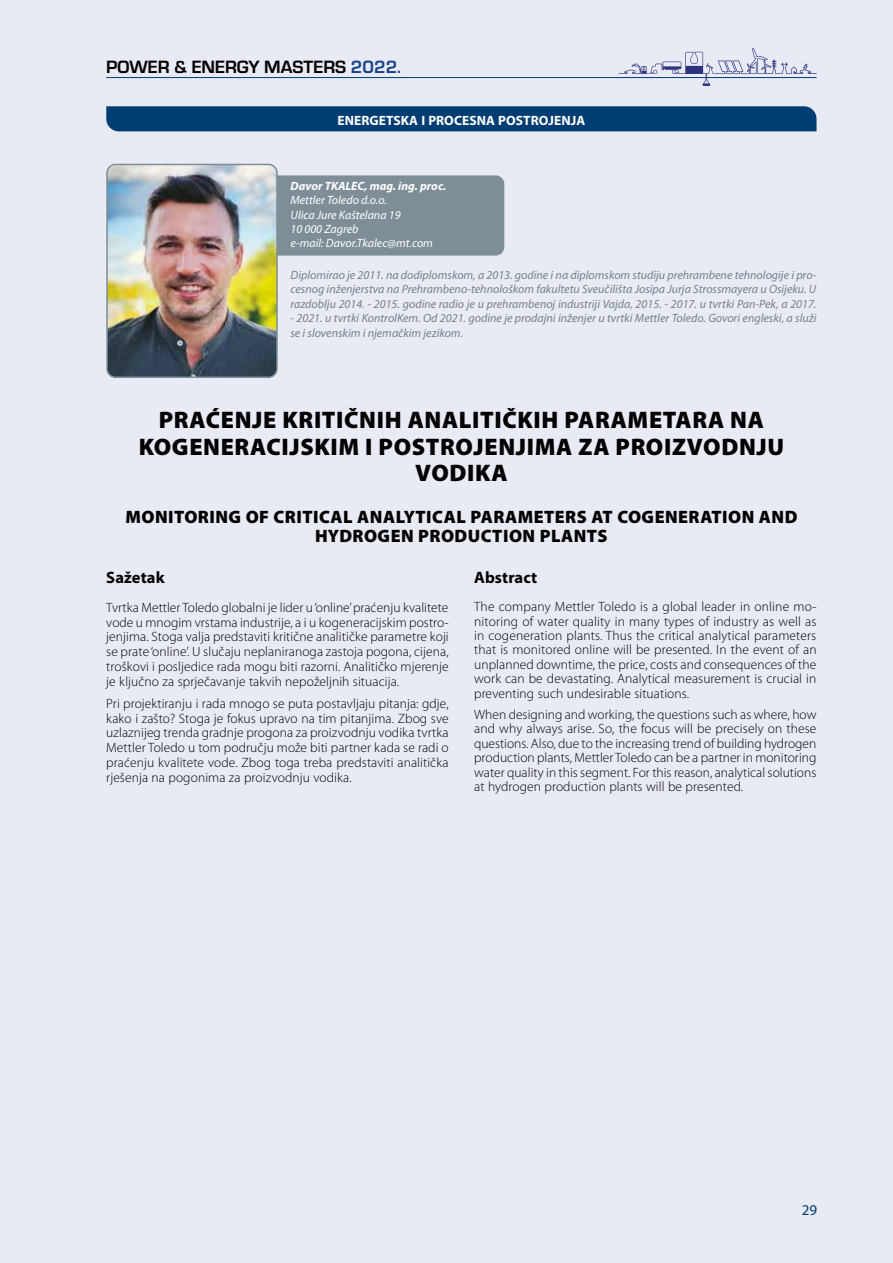
<style>
.page{position:relative;width:893px;height:1263px;background:#e8ebf4}
.page>*{position:absolute;margin:0;border:0;box-sizing:border-box;transform-origin:0 0}
.t1{font:900 24px/26.4px "Myriad Pro";letter-spacing:.025em;color:#000;text-align:center}
.t2{font:700 18.45px "Eurostile TOT";color:#000}
.t3{font:900 18px/19.8px "Myriad Pro";letter-spacing:.025em;color:#000;text-align:center}
.t4{font:700 16.5px "Myriad Pro";letter-spacing:.005em;color:#000}
.t5{font:15px "Myriad Pro";color:#003d73}
.t6{font:300 13.5px/14.4px "Myriad Pro";letter-spacing:.005em;color:#000;text-align:justify}
.t7{font:700 13.5px "Myriad Pro";letter-spacing:.005em;color:#fff}
.t8{font:italic 12px/14.4px "Myriad Pro";color:#72828a;text-align:justify}
.t9{font:italic 12px/14.4px "Myriad Pro";color:#fff}
.t10{font:italic 700 12px "Myriad Pro";color:#fff}
.s1{color:#17428d}
</style>
<div class="page">
<hr style="left:106px;top:77px;width:710px;height:1px;background:#003d73">
<div style="left:106px;top:106px;width:710px;height:25px;background:#003d73"></div>
<svg style="left:619px;top:48px;width:198px;height:38px"></svg>
<div style="left:128px;top:175px;width:376px;height:81px;background:#7f8e96;border-radius:9px"></div>
<img style="left:109px;top:164px;width:166px;height:211px">
<div style="left:106px;top:164px;width:172px;height:214px;border:2px solid #7f8e96;border-radius:9px"></div>
<h2 class="t2" style="left:106px;top:57px;width:296px">POWER &amp; ENERGY MASTERS <span class="s1">2022.</span></h2>
<p class="t7" style="left:337px;top:112px;width:249px">ENERGETSKA I PROCESNA POSTROJENJA</p>
<p class="t10" style="left:290px;top:179px;width:157px">Davor TKALEC, mag. ing. proc.</p>
<p class="t9" style="left:290px;top:193px;width:144px">Mettler Toledo d.o.o.<br>Ulica Jure Kaštelana 19<br>10 000 Zagreb<br>e-mail: Davor.Tkalec@mt.com</p>
<p class="t8" style="left:290px;top:268px;width:527px">Diplomirao je 2011. na dodiplomskom, a 2013. godine i na diplomskom studiju prehrambene tehnologije i pro&shy;cesnog inženjerstva na Prehrambeno-tehnološkom fakultetu Sveučilišta Josipa Jurja Strossmayera u Osijeku. U razdoblju 2014. - 2015. godine radio je u prehrambenoj industriji Vajda, 2015. - 2017. u tvrtki Pan-Pek, a 2017.</p>
<p class="t8" style="left:290px;top:311px;width:527px">- 2021. u tvrtki KontrolKem. Od 2021. godine je prodajni inženjer u tvrtki Mettler Toledo. Govori engleski, a služi se i slovenskim i njemačkim jezikom.</p>
<h1 class="t1" style="left:139px;top:407px;width:647px">PRAĆENJE KRITIČNIH ANALITIČKIH PARAMETARA NA<br>KOGENERACIJSKIM I POSTROJENJIMA ZA PROIZVODNJU<br>VODIKA</h1>
<h3 class="t3" style="left:125px;top:507px;width:674px">MONITORING OF CRITICAL ANALYTICAL PARAMETERS AT COGENERATION AND<br>HYDROGEN PRODUCTION PLANTS</h3>
<p class="t4" style="left:106px;top:568px;width:60px">Sažetak</p>
<p class="t6" style="left:106px;top:600px;width:344px;line-height:14.9px">Tvrtka Mettler Toledo globalni je lider u ‘online’ praćenju kvalitete vode u mnogim vrstama industrije, a i u kogeneracijskim postro&shy;jenjima. Stoga valja predstaviti kritične analitičke parametre koji se prate ‘online’. U slučaju neplaniranoga zastoja pogona, cijena, troškovi i posljedice rada mogu biti razorni. Analitičko mjerenje je ključno za sprječavanje takvih nepoželjnih situacija.</p>
<p class="t6" style="left:106px;top:696px;width:344px;line-height:14.9px">Pri projektiranju i rada mnogo se puta postavljaju pitanja: gdje, kako i zašto? Stoga je fokus upravo na tim pitanjima. Zbog sve uzlaznijeg trenda gradnje progona za proizvodnju vodika tvrtka Mettler Toledo u tom području može biti partner kada se radi o praćenju kvalitete vode. Zbog toga treba predstaviti analitička rješenja na pogonima za proizvodnju vodika.</p>
<p class="t4" style="left:474px;top:568px;width:65px">Abstract</p>
<p class="t6" style="left:474px;top:600px;width:344px">The company Mettler Toledo is a global leader in online mo&shy;nitoring of water quality in many types of industry as well as in cogeneration plants. Thus the critical analytical parameters that is monitored online will be presented. In the event of an unplanned downtime, the price, costs and consequences of the work can be devastating. Analytical measurement is crucial in preventing such undesirable situations.</p>
<p class="t6" style="left:474px;top:707px;width:344px">When designing and working, the questions such as where, how and why always arise. So, the focus will be precisely on these questions. Also, due to the increasing trend of building hydrogen production plants, Mettler Toledo can be a partner in monitoring water quality in this segment. For this reason, analytical solutions at hydrogen production plants will be presented.</p>
<p class="t5" style="left:802px;top:1201px;width:17px">29</p>
</div>
